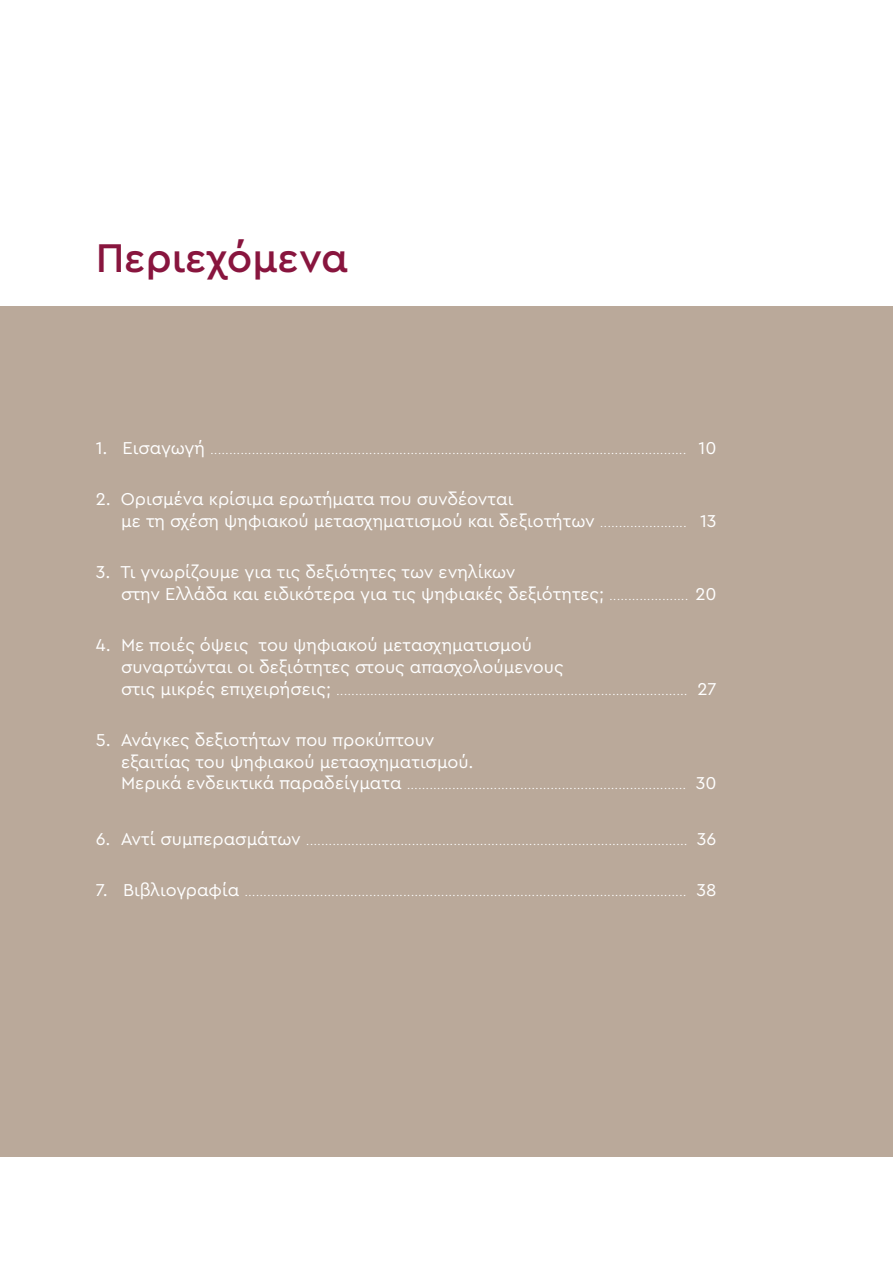
<style>
.page{position:relative;width:893px;height:1263px;background:#fff}
.page>*{position:absolute;margin:0;border:0;box-sizing:border-box;transform-origin:0 0}
.t1{font:500 42px "Cera Pro";color:#88153e}
.t2{font:18px "Cera Pro";color:#fff}
.t3{font:300 13.5px "Cera Pro";color:#fff}
.s1{font-weight:400;font-size:18px}
.s2{font-weight:300;font-size:13.5px}
</style>
<div class="page">
<div style="left:0;top:306px;width:893px;height:851px;background:#baa99a"></div>
<p class="t1" style="left:96px;top:230px;width:254px">Περιεχόμενα</p>
<p class="t3" style="left:96px;top:441px;width:622px"><span class="s1">1. Εισαγωγή</span> .............................................................................................................................. <span class="s1">10</span></p>
<p class="t2" style="left:96px;top:487px;width:419px">2. Ορισμένα κρίσιμα ερωτήματα που συνδέονται</p>
<p class="t2" style="left:121px;top:509px;width:597px">με τη σχέση ψηφιακού μετασχηματισμού και δεξιοτήτων <span class="s2">.......................</span> 13</p>
<p class="t2" style="left:96px;top:560px;width:421px">3. Τι γνωρίζουμε για τις δεξιότητες των ενηλίκων</p>
<p class="t2" style="left:121px;top:582px;width:597px">στην Ελλάδα και ειδικότερα για τις ψηφιακές δεξιότητες; <span class="s2">.....................</span> 20</p>
<p class="t2" style="left:96px;top:633px;width:438px">4. Με ποιές όψεις του ψηφιακού μετασχηματισμού</p>
<p class="t2" style="left:121px;top:655px;width:444px">συναρτώνται οι δεξιότητες στους απασχολούμενους</p>
<p class="t3" style="left:121px;top:681px;width:597px"><span class="s1">στις μικρές επιχειρήσεις;</span> ............................................................................................. <span class="s1">27</span></p>
<p class="t2" style="left:96px;top:728px;width:340px">5. Ανάγκες δεξιοτήτων που προκύπτουν</p>
<p class="t2" style="left:121px;top:749px;width:354px">εξαιτίας του ψηφιακού μετασχηματισμού.</p>
<p class="t3" style="left:121px;top:776px;width:597px"><span class="s1">Μερικά ενδεικτικά παραδείγματα</span> .......................................................................... <span class="s1">30</span></p>
<p class="t3" style="left:96px;top:831px;width:622px"><span class="s1">6. Αντί συμπερασμάτων</span> ..................................................................................................... <span class="s1">36</span></p>
<p class="t3" style="left:96px;top:883px;width:622px"><span class="s1">7. Βιβλιογραφία</span> ..................................................................................................................... <span class="s1">38</span></p>
</div>
